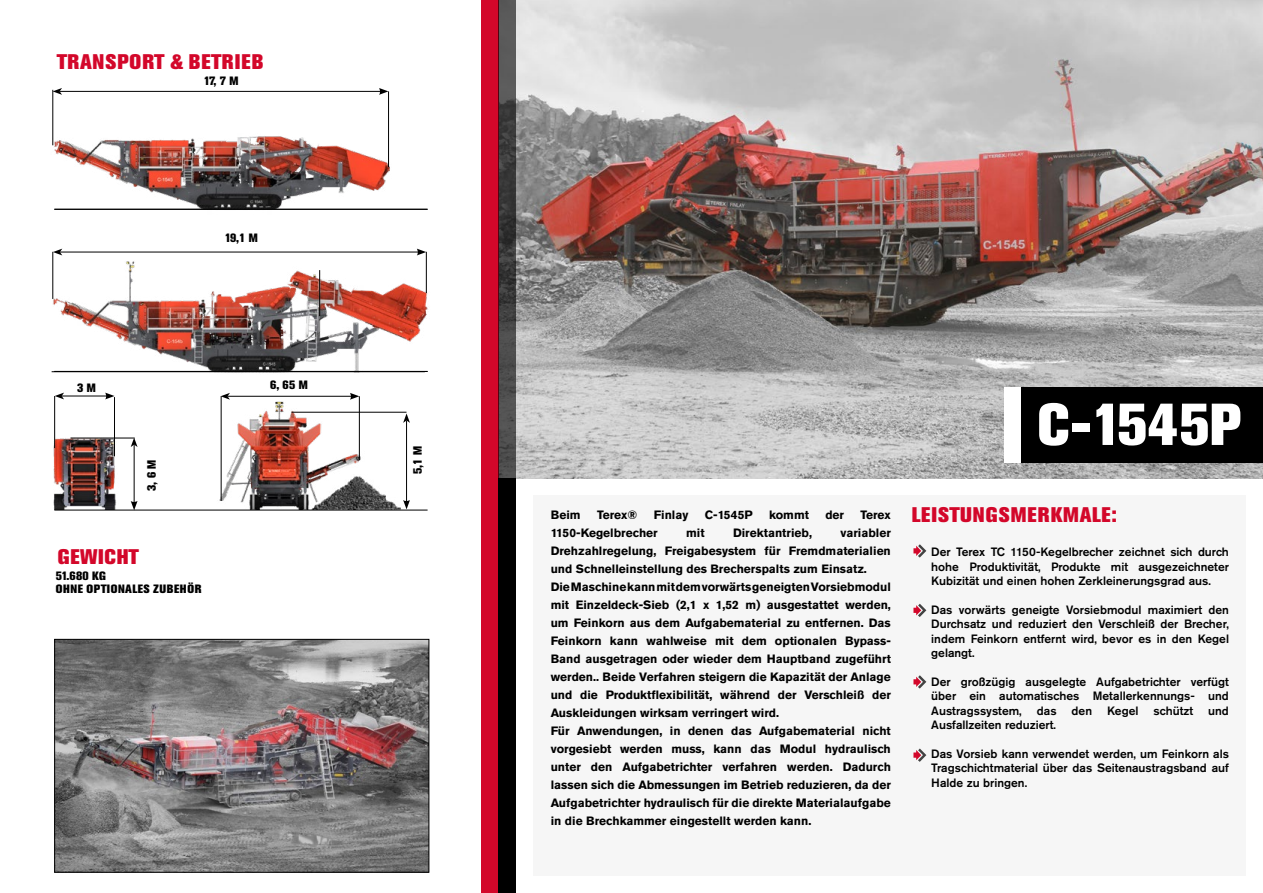
<style>
.page{position:relative;width:1263px;height:893px;background:#fff}
.page>*{position:absolute;margin:0;border:0;box-sizing:border-box;transform-origin:0 0}
.t1{font:800 58.5px "Akzidenz Grotesk Pro";color:#fff}
.t2{font:800 21px "Akzidenz Grotesk Pro";letter-spacing:.04em;color:#d3072a}
.t3{font:700 12px/18px "Akzidenz Grotesk Pro";color:#000}
.t4{font:500 12px/14.4px "Akzidenz Grotesk Pro";color:#000;text-align:justify}
.t5{font:800 12px/13.5px "Akzidenz Grotesk Pro";letter-spacing:.05em;color:#000}
</style>
<div class="page">
<div style="left:534px;top:495px;width:712px;height:381px;background:#f6f6f6"></div>
<img style="left:515px;top:0;width:748px;height:479px">
<img style="left:56px;top:641px;width:371px;height:229px">
<div style="left:54px;top:639px;width:375px;height:233px;border:1px solid #000"></div>
<img style="left:51px;top:251px;width:377px;height:122px">
<img style="left:54px;top:437px;width:68px;height:73px">
<img style="left:52px;top:133px;width:350px;height:76px">
<img style="left:216px;top:398px;width:156px;height:112px">
<hr style="left:54px;top:510px;width:374px;height:1px;background:#000">
<hr style="left:319px;top:270px;width:1px;height:46px;background:#000">
<hr style="left:54px;top:209px;width:374px;height:1px;background:#000">
<hr style="left:54px;top:371px;width:374px;height:1px;background:#000">
<hr style="left:52px;top:371px;width:373px;height:1px;background:#000">
<hr style="left:388px;top:91px;width:1px;height:76px;background:#000">
<hr style="left:60px;top:91px;width:321px;height:1px;background:#000">
<svg style="left:53px;top:88px;width:9px;height:7px"></svg>
<svg style="left:379px;top:88px;width:9px;height:7px"></svg>
<hr style="left:53px;top:90px;width:1px;height:55px;background:#000">
<hr style="left:426px;top:252px;width:1px;height:41px;background:#000">
<hr style="left:60px;top:252px;width:359px;height:1px;background:#000">
<svg style="left:53px;top:249px;width:9px;height:6px"></svg>
<svg style="left:417px;top:249px;width:9px;height:6px"></svg>
<hr style="left:53px;top:252px;width:1px;height:47px;background:#000">
<hr style="left:70px;top:438px;width:65px;height:1px;background:#000">
<hr style="left:54px;top:396px;width:1px;height:52px;background:#000">
<hr style="left:114px;top:397px;width:1px;height:59px;background:#000">
<hr style="left:359px;top:396px;width:1px;height:64px;background:#000">
<hr style="left:221px;top:396px;width:1px;height:105px;background:#000">
<hr style="left:62px;top:396px;width:46px;height:1px;background:#000">
<svg style="left:55px;top:393px;width:9px;height:6px"></svg>
<svg style="left:105px;top:393px;width:10px;height:6px"></svg>
<hr style="left:134px;top:445px;width:1px;height:58px;background:#000">
<svg style="left:131px;top:438px;width:7px;height:9px"></svg>
<svg style="left:131px;top:501px;width:7px;height:9px"></svg>
<hr style="left:228px;top:396px;width:124px;height:1px;background:#000">
<svg style="left:221px;top:393px;width:9px;height:7px"></svg>
<svg style="left:350px;top:393px;width:9px;height:7px"></svg>
<hr style="left:291px;top:412px;width:115px;height:1px;background:#000">
<hr style="left:406px;top:420px;width:1px;height:82px;background:#000">
<svg style="left:403px;top:413px;width:7px;height:10px"></svg>
<img style="left:310px;top:475px;width:100px;height:34px">
<div style="left:481px;top:0;width:17px;height:893px;background:#d3072a"></div>
<svg style="left:498px;top:0;width:17px;height:479px;background:#474243"></svg>
<div style="left:498px;top:479px;width:17px;height:414px;background:#000"></div>
<div style="left:1004px;top:387px;width:17px;height:75px;background:#fff"></div>
<div style="left:1021px;top:387px;width:242px;height:75px;background:#000"></div>
<svg style="left:913px;top:544px;width:13px;height:14px"></svg>
<svg style="left:913px;top:604px;width:13px;height:13px"></svg>
<svg style="left:913px;top:675px;width:13px;height:14px"></svg>
<svg style="left:913px;top:748px;width:13px;height:14px"></svg>
<h2 class="t2" style="left:57px;top:48px;width:208px">TRANSPORT &amp; BETRIEB</h2>
<p class="t5" style="left:204px;top:74px;width:36px">17, 7 M</p>
<p class="t5" style="left:225px;top:231px;width:35px">19,1 M</p>
<p class="t5" style="left:77px;top:381px;width:20px">3 M</p>
<p class="t5" style="left:145px;top:491px;width:33px;rotate:-90deg">3, 6 M</p>
<h2 class="t2" style="left:58px;top:543px;width:83px">GEWICHT</h2>
<p class="t5" style="left:56px;top:569px;width:147px">51.680 KG<br>OHNE OPTIONALES ZUBEHÖR</p>
<p class="t5" style="left:270px;top:378px;width:39px">6, 65 M</p>
<p class="t5" style="left:411px;top:474px;width:29px;rotate:-90deg">5,1 M</p>
<h1 class="t1" style="left:1037px;top:387px;width:205px">C-1545P</h1>
<p class="t3" style="left:551px;top:506px;width:31px">Beim</p>
<p class="t3" style="left:597px;top:506px;width:42px">Terex®</p>
<p class="t3" style="left:654px;top:506px;width:36px">Finlay</p>
<p class="t3" style="left:705px;top:506px;width:49px">C-1545P</p>
<p class="t3" style="left:769px;top:506px;width:42px">kommt</p>
<p class="t3" style="left:825px;top:506px;width:20px">der</p>
<p class="t3" style="left:860px;top:506px;width:32px">Terex</p>
<p class="t3" style="left:551px;top:524px;width:109px">1150-Kegelbrecher</p>
<p class="t3" style="left:686px;top:524px;width:20px">mit</p>
<p class="t3" style="left:733px;top:524px;width:80px">Direktantrieb,</p>
<p class="t3" style="left:551px;top:524px;width:342px;text-indent:290px">variabler Drehzahlregelung, Freigabesystem für Fremdmaterialien und Schnelleinstellung des Brecherspalts zum Einsatz.<br>Die Maschine kann mit dem vorwärts geneigten Vorsiebmodul mit Einzeldeck-Sieb (2,1 x 1,52 m) ausgestattet werden, um Feinkorn aus dem Aufgabematerial zu entfernen. Das Feinkorn kann wahlweise mit dem optionalen Bypass-Band ausgetragen oder wieder dem Hauptband zugeführt werden.. Beide Verfahren steigern die Kapazität der Anlage und die Produktflexibilität, während der Verschleiß der Auskleidungen wirksam verringert wird.<br>Für Anwendungen, in denen das Aufgabematerial nicht vorgesiebt werden muss, kann das Modul hydraulisch unter den Aufgabetrichter verfahren werden. Dadurch lassen sich die Abmessungen im Betrieb reduzieren, da der Aufgabetrichter hydraulisch für die direkte Materialaufgabe in die Brechkammer eingestellt werden kann.</p>
<h2 class="t2" style="left:912px;top:501px;width:207px">LEISTUNGSMERKMALE:</h2>
<p class="t4" style="left:931px;top:545px;width:299px">Der Terex TC 1150-Kegelbrecher zeichnet sich durch hohe Produktivität, Produkte mit ausgezeichneter Kubizität und einen hohen Zerkleinerungsgrad aus.</p>
<p class="t4" style="left:931px;top:602px;width:299px">Das vorwärts geneigte Vorsiebmodul maximiert den Durchsatz und reduziert den Verschleiß der Brecher, indem Feinkorn entfernt wird, bevor es in den Kegel gelangt.</p>
<p class="t4" style="left:931px;top:674px;width:299px">Der großzügig ausgelegte Aufgabetrichter verfügt über ein automatisches Metallerkennungs- und Austragssystem,</p>
<p class="t4" style="left:1037px;top:703px;width:21px">das</p>
<p class="t4" style="left:1072px;top:703px;width:22px">den</p>
<p class="t4" style="left:1107px;top:703px;width:33px">Kegel</p>
<p class="t4" style="left:1153px;top:703px;width:41px">schützt</p>
<p class="t4" style="left:1208px;top:703px;width:22px">und</p>
<p class="t4" style="left:931px;top:717px;width:126px">Ausfallzeiten reduziert.</p>
<p class="t4" style="left:931px;top:746px;width:299px">Das Vorsieb kann verwendet werden, um Feinkorn als Tragschichtmaterial über das Seitenaustragsband auf Halde zu bringen.</p>
</div>
